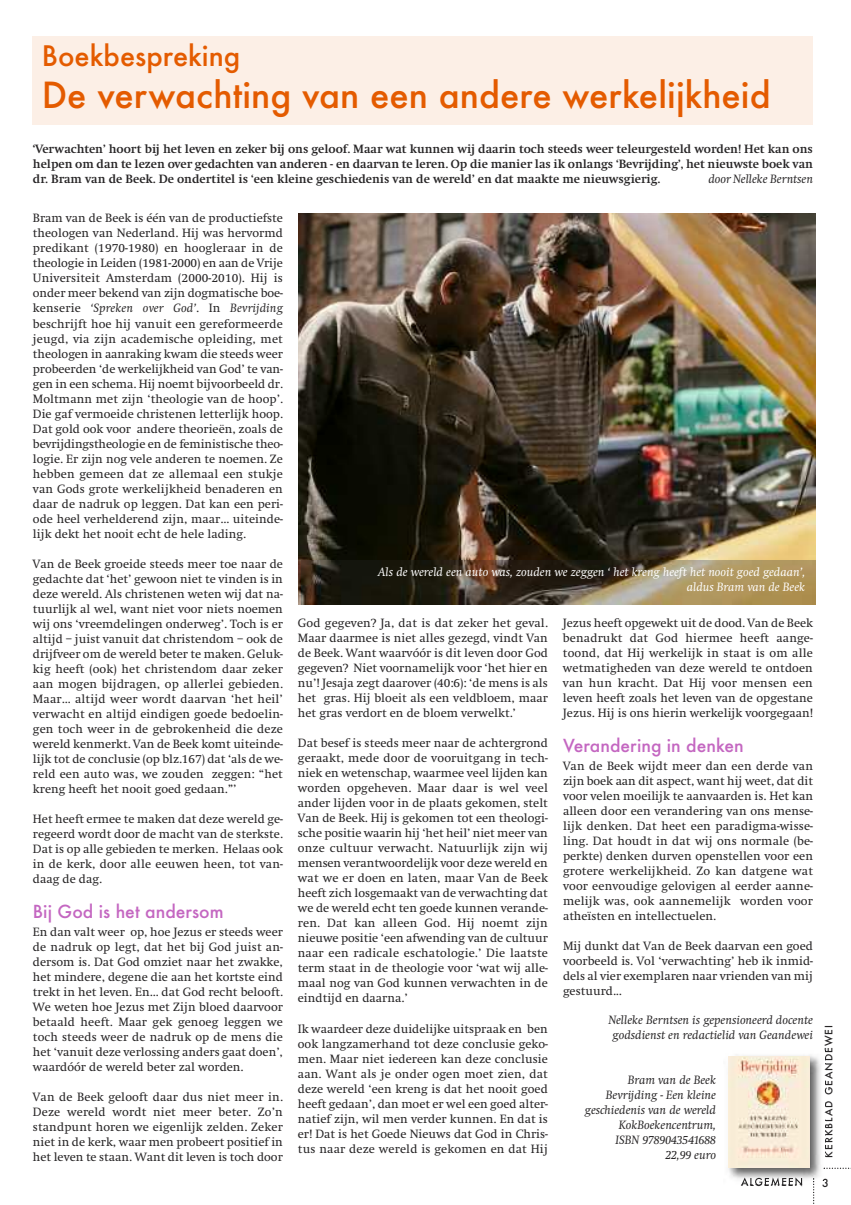
<style>
.page{position:relative;width:851px;height:1205px;background:#fff}
.page>*{position:absolute;margin:0;border:0;box-sizing:border-box;transform-origin:0 0}
.t1{font:500 35px "Futura";color:#e45b00}
.t2{font:500 27.5px "Futura";color:#e45b00}
.t3{font:500 17.5px "Futura";color:#c467c1}
.t4{font:12.5px/15px "Swift";color:#272526;text-align:justify}
.t5{font:700 12.5px/15px "Swift";color:#272526;text-align:justify}
.t6{font:italic 12.5px/15px "Swift";color:#272526;text-align:center}
.t7{font:italic 12.5px/15px "Swift";color:#fff;text-align:right}
.t8{font:500 10.88px "Futura";color:#272526}
.t9{font:500 10px "Futura";letter-spacing:.1em;color:#272526}
.s1{font-style:italic}
</style>
<div class="page">
<div style="left:33px;top:36px;width:779px;height:88px;background:#fcefe6"></div>
<img style="left:298px;top:213px;width:517px;height:392px">
<img style="left:301px;top:560px;width:514px;height:45px">
<img style="left:728px;top:1055px;width:97px;height:129px">
<svg style="left:824px;top:1101px;width:1px;height:55px"></svg>
<svg style="left:824px;top:1055px;width:1px;height:39px"></svg>
<svg style="left:823px;top:1167px;width:27px;height:2px"></svg>
<svg style="left:812px;top:1178px;width:2px;height:26px"></svg>
<svg style="left:741px;top:1177px;width:61px;height:7px"></svg>
<svg style="left:822px;top:1179px;width:3px;height:5px"></svg>
<img style="left:728px;top:1056px;width:81px;height:111px">
<h2 class="t2" style="left:42px;top:40px;width:200px">Boekbespreking</h2>
<h1 class="t1" style="left:42px;top:75px;width:730px">De verwachting van een andere werkelijkheid</h1>
<p class="t5" style="left:33px;top:142px;width:781px">‘Verwachten’ hoort bij het leven en zeker bij ons geloof. Maar wat kunnen wij daarin toch steeds weer teleurgesteld worden! Het kan ons helpen om dan te lezen over gedachten van anderen - en daarvan te leren. Op die manier las ik onlangs ‘Bevrijding’, het nieuwste boek van dr. Bram van de Beek. De ondertitel is ‘een kleine geschiedenis van de wereld’ en dat maakte me nieuwsgierig.</p>
<p class="t6" style="left:708px;top:172px;width:106px">door Nelleke Berntsen</p>
<p class="t4" style="left:33px;top:210px;width:251px">Bram van de Beek is één van de productiefste theologen van Nederland. Hij was hervormd predikant (1970-1980) en hoogleraar in de theologie in Leiden (1981-2000) en aan de Vrije Universiteit Amsterdam (2000-2010). Hij is onder meer bekend van zijn dogmatische boe&shy;kenserie <span class="s1">‘Spreken over God’</span>. In <span class="s1">Bevrijding </span>beschrijft hoe hij vanuit een gereformeerde jeugd, via zijn academische opleiding, met theologen in aanraking kwam die steeds weer probeerden ‘de werkelijkheid van God’ te van&shy;gen in een schema. Hij noemt bijvoorbeeld dr.<br>Moltmann met zijn ‘theologie van de hoop’.<br>Die gaf vermoeide christenen letterlijk hoop.<br>Dat gold ook voor andere theorieën, zoals de bevrijdingstheologie en de feministische theo&shy;logie. Er zijn nog vele anderen te noemen. Ze hebben gemeen dat ze allemaal een stukje van Gods grote werkelijkheid benaderen en daar de nadruk op leggen. Dat kan een peri&shy;ode heel verhelderend zijn, maar… uiteinde&shy;lijk dekt het nooit echt de hele lading.</p>
<p class="t4" style="left:33px;top:556px;width:251px">Van de Beek groeide steeds meer toe naar de gedachte dat ‘het’ gewoon niet te vinden is in deze wereld. Als christenen weten wij dat na&shy;tuurlijk al wel, want niet voor niets noemen wij ons ‘vreemdelingen onderweg’. Toch is er altijd – juist vanuit dat christendom – ook de drijfveer om de wereld beter te maken. Geluk&shy;kig heeft (ook) het christendom daar zeker aan mogen bijdragen, op allerlei gebieden.<br>Maar… altijd weer wordt daarvan ‘het heil’ verwacht en altijd eindigen goede bedoelin&shy;gen toch weer in de gebrokenheid die deze wereld kenmerkt. Van de Beek komt uiteinde&shy;lijk tot de conclusie (op blz.167) dat ‘als de we&shy;reld een auto was, we zouden zeggen: “het kreng heeft het nooit goed gedaan.”’</p>
<p class="t4" style="left:33px;top:811px;width:251px">Het heeft ermee te maken dat deze wereld ge&shy;regeerd wordt door de macht van de sterkste.<br>Dat is op alle gebieden te merken. Helaas ook in de kerk, door alle eeuwen heen, tot van&shy;daag de dag.</p>
<h3 class="t3" style="left:33px;top:901px;width:192px">Bij God is het andersom</h3>
<p class="t4" style="left:33px;top:924px;width:251px">En dan valt weer op, hoe Jezus er steeds weer de nadruk op legt, dat het bij God juist an&shy;dersom is. Dat God omziet naar het zwakke, het mindere, degene die aan het kortste eind trekt in het leven. En… dat God recht belooft.<br>We weten hoe Jezus met Zijn bloed daarvoor betaald heeft. Maar gek genoeg leggen we toch steeds weer de nadruk op de mens die het ‘vanuit deze verlossing anders gaat doen’, waardóór de wereld beter zal worden.</p>
<p class="t4" style="left:33px;top:1089px;width:251px">Van de Beek gelooft daar dus niet meer in.<br>Deze wereld wordt niet meer beter. Zo’n standpunt horen we eigenlijk zelden. Zeker niet in de kerk, waar men probeert positief in het leven te staan. Want dit leven is toch door</p>
<p class="t7" style="left:378px;top:564px;width:428px">Als de wereld een auto was, zouden we zeggen ‘ het kreng heeft het nooit goed gedaan’, aldus Bram van de Beek</p>
<p class="t4" style="left:298px;top:615px;width:251px">God gegeven? Ja, dat is dat zeker het geval.<br>Maar daarmee is niet alles gezegd, vindt Van de Beek. Want waarvóór is dit leven door God gegeven? Niet voornamelijk voor ‘het hier en nu’! Jesaja zegt daarover (40:6): ‘de mens is als het gras. Hij bloeit als een veldbloem, maar het gras verdort en de bloem verwelkt.’</p>
<p class="t4" style="left:298px;top:735px;width:251px">Dat besef is steeds meer naar de achtergrond geraakt, mede door de vooruitgang in tech&shy;niek en wetenschap, waarmee veel lijden kan worden opgeheven. Maar daar is wel veel ander lijden voor in de plaats gekomen, stelt Van de Beek. Hij is gekomen tot een theologi&shy;sche positie waarin hij ‘het heil’ niet meer van onze cultuur verwacht. Natuurlijk zijn wij mensen verantwoordelijk voor deze wereld en wat we er doen en laten, maar Van de Beek heeft zich losgemaakt van de verwachting dat we de wereld echt ten goede kunnen verande&shy;ren. Dat kan alleen God. Hij noemt zijn nieuwe positie ‘een afwending van de cultuur naar een radicale eschatologie.’ Die laatste term staat in de theologie voor ‘wat wij alle&shy;maal nog van God kunnen verwachten in de eindtijd en daarna.’</p>
<p class="t4" style="left:298px;top:1021px;width:251px">Ik waardeer deze duidelijke uitspraak en ben ook langzamerhand tot deze conclusie geko&shy;men. Maar niet iedereen kan deze conclusie aan. Want als je onder ogen moet zien, dat deze wereld ‘een kreng is dat het nooit goed heeft gedaan’, dan moet er wel een goed alter&shy;natief zijn, wil men verder kunnen. En dat is er! Dat is het Goede Nieuws dat God in Chris&shy;tus naar deze wereld is gekomen en dat Hij</p>
<p class="t4" style="left:563px;top:615px;width:251px">Jezus heeft opgewekt uit de dood. Van de Beek benadrukt dat God hiermee heeft aange&shy;toond, dat Hij werkelijk in staat is om alle wetmatigheden van deze wereld te ontdoen van hun kracht. Dat Hij voor mensen een leven heeft zoals het leven van de opgestane Jezus. Hij is ons hierin werkelijk voorgegaan!</p>
<h3 class="t3" style="left:563px;top:735px;width:182px">Verandering in denken</h3>
<p class="t4" style="left:563px;top:758px;width:251px">Van de Beek wijdt meer dan een derde van zijn boek aan dit aspect, want hij weet, dat dit voor velen moeilijk te aanvaarden is. Het kan alleen door een verandering van ons mense&shy;lijk denken. Dat heet een paradigma-wisse&shy;ling. Dat houdt in dat wij ons normale (be&shy;perkte) denken durven openstellen voor een grotere werkelijkheid. Zo kan datgene wat voor eenvoudige gelovigen al eerder aanne&shy;melijk was, ook aannemelijk worden voor atheïsten en intellectuelen.</p>
<p class="t4" style="left:563px;top:938px;width:251px">Mij dunkt dat Van de Beek daarvan een goed voorbeeld is. Vol ‘verwachting’ heb ik inmid&shy;dels al vier exemplaren naar vrienden van mij gestuurd...</p>
<p class="t6" style="left:608px;top:1012px;width:206px">Nelleke Berntsen is gepensioneerd docente godsdienst en redactielid van Geandewei</p>
<p class="t6" style="left:585px;top:1072px;width:132px;text-align:right">Bram van de Beek<br>Bevrijding - Een kleine geschiedenis van de wereld<br>KokBoekencentrum,<br>ISBN 9789043541688<br>22,99 euro</p>
<p class="t9" style="left:823px;top:1157px;width:134px;rotate:-90deg">KERKBLAD GEANDEWEI</p>
<p class="t9" style="left:740px;top:1176px;width:63px">ALGEMEEN</p>
<p class="t8" style="left:821px;top:1177px;width:8px">3</p>
</div>
